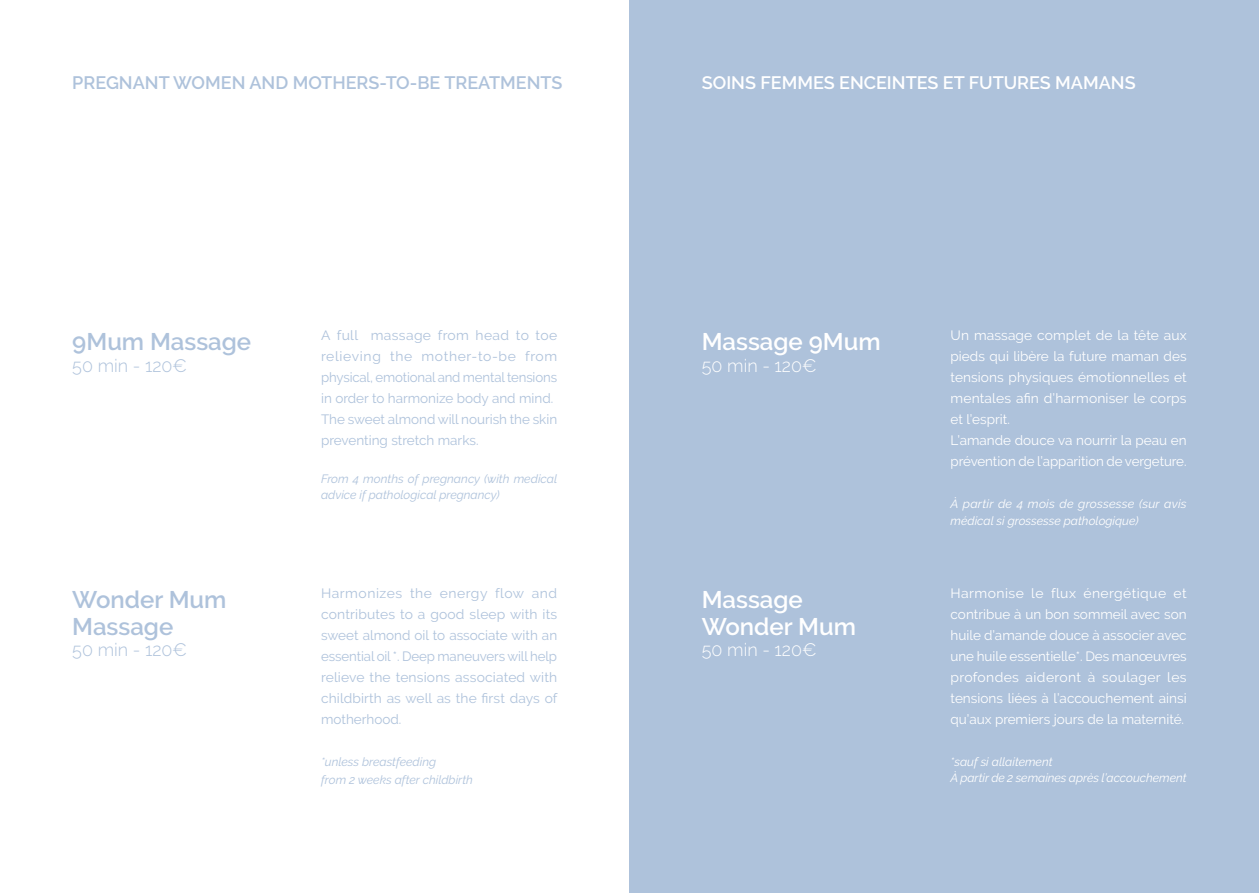
<style>
.page{position:relative;width:1259px;height:893px;background:#fff}
.page>*{position:absolute;margin:0;border:0;box-sizing:border-box;transform-origin:0 0}
.Style_de_paragraphe{font:600 24px/27px "Raleway";color:#aec2db}
.Style_de_paragraphe-2{font:600 24px "Raleway";color:#fff}
.Style_de_paragraphe-3{font:600 18px "Raleway";color:#aec2db}
.Style_de_paragraphe-4{font:600 18px "Raleway";color:#fff}
.Style_de_paragraphe-5{font:300 18px "Raleway";color:#aec2db}
.Style_de_paragraphe-6{font:300 18px "Raleway";color:#fff}
.Style_de_paragraphe-7{font:13.5px/21px "Raleway";color:#fff;text-align:justify}
.Style_de_paragraphe-8{font:13.5px/21px "Raleway";color:#aec2db;text-align:justify}
.Style_de_paragraphe-9{font:italic 12px/16.5px "Raleway";color:#fff}
.Style_de_paragraphe-10{font:italic 12px/16.5px "Raleway";color:#aec2db}
</style>
<div class="page">
<div style="left:629px;top:0;width:630px;height:893px;background:#aec2db"></div>
<p class="Style_de_paragraphe-3" style="left:72px;top:73px;width:492px">PREGNANT WOMEN AND MOTHERS-TO-BE TREATMENTS</p>
<p class="Style_de_paragraphe" style="left:72px;top:328px;width:180px">9Mum Massage</p>
<p class="Style_de_paragraphe-5" style="left:72px;top:355px;width:116px">50 min - 120€</p>
<p class="Style_de_paragraphe" style="left:72px;top:586px;width:156px">Wonder Mum<br>Massage</p>
<p class="Style_de_paragraphe-5" style="left:72px;top:639px;width:116px">50 min - 120€</p>
<p class="Style_de_paragraphe-8" style="left:321px;top:325px;width:238px">A full massage from head to toe relieving the mother-to-be from physical, emotional and mental tensions in order to harmonize body and mind.</p>
<p class="Style_de_paragraphe-8" style="left:321px;top:409px;width:238px">The sweet almond will nourish the skin preventing stretch marks.</p>
<p class="Style_de_paragraphe-10" style="left:321px;top:470px;width:238px">From 4 months of pregnancy (with medical advice if pathological pregnancy)</p>
<p class="Style_de_paragraphe-8" style="left:321px;top:583px;width:238px">Harmonizes the energy flow and contributes to a good sleep with its sweet almond oil to associate with an essential oil *. Deep maneuvers will help relieve the tensions associated with childbirth as well as the first days of motherhood.</p>
<p class="Style_de_paragraphe-10" style="left:321px;top:753px;width:116px">*unless breastfeeding</p>
<p class="Style_de_paragraphe-10" style="left:321px;top:771px;width:153px">from 2 weeks after childbirth</p>
<p class="Style_de_paragraphe-4" style="left:702px;top:73px;width:435px">SOINS FEMMES ENCEINTES ET FUTURES MAMANS</p>
<p class="Style_de_paragraphe-2" style="left:702px;top:328px;width:180px">Massage 9Mum</p>
<p class="Style_de_paragraphe-6" style="left:702px;top:355px;width:116px">50 min - 120€</p>
<p class="Style_de_paragraphe-2" style="left:702px;top:585px;width:103px">Massage</p>
<p class="Style_de_paragraphe-2" style="left:702px;top:612px;width:156px">Wonder Mum</p>
<p class="Style_de_paragraphe-6" style="left:702px;top:639px;width:116px">50 min - 120€</p>
<p class="Style_de_paragraphe-7" style="left:950px;top:325px;width:238px">Un massage complet de la tête aux pieds qui libère la future maman des tensions physiques émotionnelles et mentales afin d’harmoniser le corps et l’esprit.</p>
<p class="Style_de_paragraphe-7" style="left:950px;top:430px;width:237px">L’amande douce va nourrir la peau en prévention de l’apparition de vergeture.</p>
<p class="Style_de_paragraphe-9" style="left:950px;top:496px;width:237px">À partir de 4 mois de grossesse (sur avis médical si grossesse pathologique)</p>
<p class="Style_de_paragraphe-7" style="left:950px;top:583px;width:238px">Harmonise le flux énergétique et contribue à un bon sommeil avec son huile d’amande douce à associer avec une huile essentielle*. Des manœuvres profondes aideront à soulager les tensions liées à l’accouchement ainsi qu’aux premiers jours de la maternité.</p>
<p class="Style_de_paragraphe-9" style="left:950px;top:753px;width:103px">*sauf si allaitement</p>
<p class="Style_de_paragraphe-9" style="left:950px;top:770px;width:237px">À partir de 2 semaines après l’accouchement</p>
</div>
